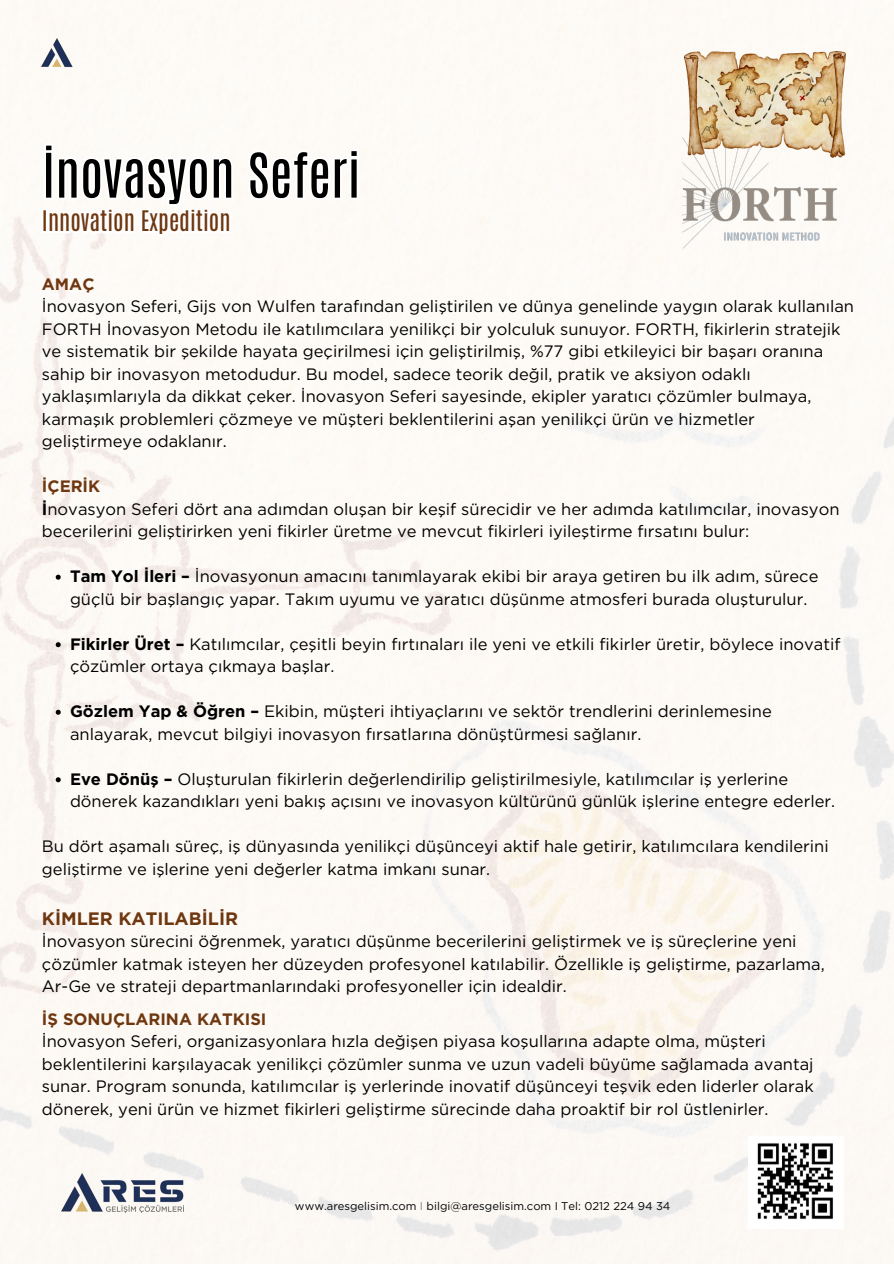
<style>
.page{position:relative;width:894px;height:1264px;background:#fff}
.page>*{position:absolute;margin:0;border:0;box-sizing:border-box;transform-origin:0 0}
.t1{font:52.05px "Antonio";color:#000}
.t2{font:23.55px "Antonio";color:#6e3710}
.t3{font:700 18px "Gotham";color:#6e3710}
.t4{font:16.5px/22.5px "Gotham";color:#000}
.t5{font:700 16.5px "Gotham";color:#6e3710}
.t6{font:11.25px "Gotham";color:#000204}
.s1{font-weight:700;color:#6e3710}
.s2{font-weight:700}
.s3{color:#808285}
</style>
<div class="page">
<img style="left:0;top:0;width:893px;height:1263px">
<svg style="left:56px;top:574px;width:5px;height:5px"></svg>
<svg style="left:56px;top:642px;width:5px;height:5px"></svg>
<svg style="left:56px;top:709px;width:5px;height:5px"></svg>
<svg style="left:56px;top:777px;width:5px;height:5px"></svg>
<svg style="left:40px;top:142px;width:320px;height:158px"></svg>
<img style="left:674px;top:111px;width:170px;height:144px">
<img style="left:683px;top:52px;width:161px;height:106px">
<img style="left:748px;top:1136px;width:95px;height:92px">
<img style="left:62px;top:1173px;width:121px;height:39px">
<img style="left:42px;top:38px;width:30px;height:29px">
<p class="t1" style="left:42px;top:138px;width:320px">İnovasyon Seferi</p>
<p class="t2" style="left:42px;top:204px;width:190px">Innovation Expedition</p>
<p class="t5" style="left:42px;top:274px;width:54px">AMAÇ</p>
<p class="t4" style="left:42px;top:295px;width:813px">İnovasyon Seferi, Gijs von Wulfen tarafından gelişti ri len ve dünya geneli nde yaygın olarak kullanılan FORTH İnovasyon Metodu i le katılımcılara yeni likçi bir yolculuk sunuyor. FORTH, fikirlerin stratejik ve sistemati k bi r şeki lde hayata geçi ri lmesi içi n gelişti ri lmiş, %77 gi bi etki leyici bi r başarı oranına sahi p bi r i novasyon metodudur. Bu model, sadece teori k deği l, prati k ve aksiyon odaklı yaklaşımlarıyla da di kkat çeker. İnovasyon Seferi sayesi nde, eki pler yaratıcı çözümler bulmaya, karmaşık problemleri çözmeye ve müşteri beklenti leri ni aşan yeni li kçi ürün ve hizmetler<br>gelişti rmeye odaklanır.</p>
<p class="t4" style="left:42px;top:475px;width:798px"><span class="s1">İÇERİK<br></span><span class="s2">İ</span>novasyon Seferi dört ana adımdan oluşan bi r keşif sürecidi r ve her adımda katılımcılar, i novasyon beceri leri ni gelişti ri rken yeni fi ki rler üretme ve mevcut fi ki rleri iyi leşti rme fırsatını bulur:</p>
<p class="t4" style="left:70px;top:565px;width:749px"><span class="s2">Tam Yol İleri –</span> İnovasyonun amacını tanımlayarak eki bi bi r araya geti ren bu i lk adım, sürece güçlü bi r başlangıç yapar. Takım uyumu ve yaratıcı düşünme atmosferi burada oluşturulur.</p>
<p class="t4" style="left:70px;top:632px;width:771px"><span class="s2">Fikirler Üret –</span> Katılımcılar, çeşitli beyi n fırtınaları i le yeni ve etki li fi ki rler üreti r, böylece i novatif çözümler ortaya çıkmaya başlar.</p>
<p class="t4" style="left:70px;top:700px;width:703px"><span class="s2">Gözlem Yap &amp; Öğren –</span> Eki bi n, müşteri i htiyaçlarını ve sektör trendleri ni deri nlemesi ne anlayarak, mevcut bi lgiyi i novasyon fırsatlarına dönüştürmesi sağlanır.</p>
<p class="t4" style="left:70px;top:767px;width:766px"><span class="s2">Eve Dönüş –</span> Oluşturulan fi ki rleri n değerlendi ri li p gelişti ri lmesiyle, katılımcılar iş yerleri ne dönerek kazandıkları yeni bakış açısını ve i novasyon kültürünü günlük işleri ne entegre ederler.</p>
<p class="t4" style="left:42px;top:835px;width:785px">Bu dört aşamalı süreç, iş dünyasında yeni li kçi düşünceyi aktif hale geti ri r, katılımcılara kendi leri ni gelişti rme ve işleri ne yeni değerler katma i mkanı sunar.</p>
<p class="t3" style="left:42px;top:907px;width:197px">KİMLER KATILABİLİR</p>
<p class="t4" style="left:42px;top:930px;width:784px">İnovasyon süreci ni öğrenmek, yaratıcı düşünme beceri leri ni gelişti rmek ve iş süreçleri ne yeni çözümler katmak isteyen her düzeyden profesyonel katılabi li r. Özelli kle iş gelişti rme, pazarlama,<br>Ar-Ge ve strateji departmanlarındaki profesyoneller içi n idealdi r.</p>
<p class="t5" style="left:42px;top:1009px;width:226px">İŞ SONUÇLARINA KATKISI</p>
<p class="t4" style="left:42px;top:1030px;width:773px">İnovasyon Seferi, organizasyonlara hızla değişen piyasa koşullarına adapte olma, müşteri beklenti leri ni karşılayacak yeni li kçi çözümler sunma ve uzun vadeli büyüme sağlamada avantaj sunar. Program sonunda, katılımcılar iş yerleri nde i novatif düşünceyi teşvi k eden liderler olarak dönerek, yeni ürün ve hizmet fi ki rleri gelişti rme süreci nde daha proaktif bi r rol üstleni rler.</p>
<p class="t6" style="left:295px;top:1199px;width:377px">www.aresgelisi m.com <span class="s3">I</span> bi lgi@aresgelisi m.com I Tel: 0212 224 94 34</p>
</div>
